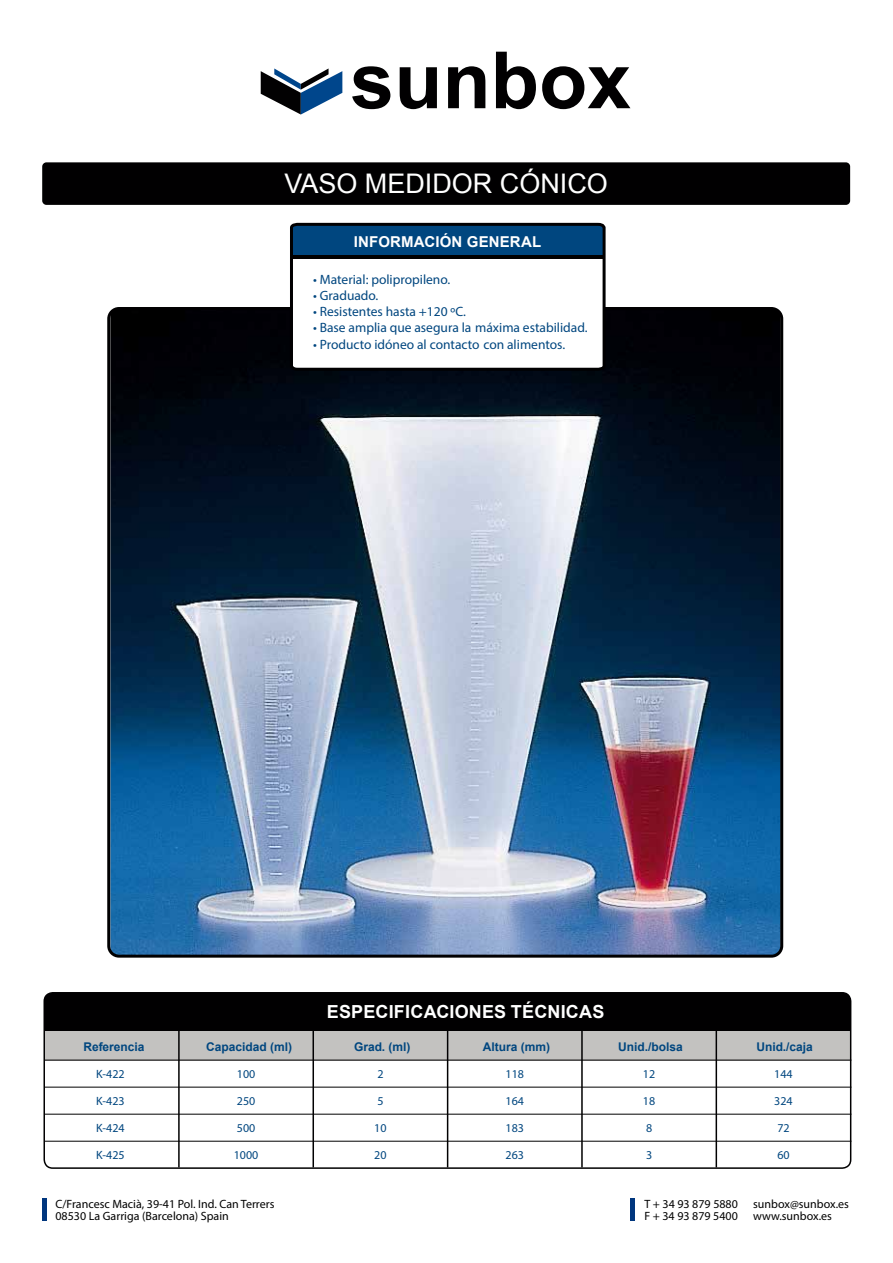
<style>
.page{position:relative;width:893px;height:1263px;background:#fff}
.page>*{position:absolute;margin:0;border:0;box-sizing:border-box;transform-origin:0 0}
.t1{font:700 79.05px "Arial";color:#010001}
.t2{font:27px "Arial";color:#fff}
.t3{font:700 18px "Arial";letter-spacing:.01em;color:#fff}
.t4{font:700 15px "Arial";letter-spacing:.01em;color:#fff}
.t5{font:13.5px "Myriad Pro";color:#00467f}
.t6{font:12px/12px "Myriad Pro";color:#010001}
.t7{font:12px "Myriad Pro";color:#00467f}
.t8{font:700 12px "Arial";color:#00467f}
</style>
<div class="page">
<div style="left:42px;top:162px;width:808px;height:43px;background:#010001;border-radius:4px"></div>
<div style="left:42px;top:1199px;width:5px;height:22px;background:#00367e"></div>
<hr style="left:630px;top:1199px;width:4px;height:22px;background:#00367e">
<svg style="left:261px;top:68px;width:81px;height:47px"></svg>
<img style="left:111px;top:309px;width:670px;height:645px">
<div style="left:107px;top:307px;width:676px;height:651px;border:3px solid #010001;border-radius:10px"></div>
<svg style="left:288px;top:222px;width:319px;height:150px"></svg>
<div style="left:44px;top:1031px;width:806px;height:29px;background:#c3c2c0"></div>
<div style="left:44px;top:993px;width:807px;height:38px;background:#010001"></div>
<div style="left:43px;top:992px;width:808px;height:177px;border:2px solid #010001;border-radius:9px"></div>
<hr style="left:44px;top:1060px;width:807px;height:1px;background:#010001">
<hr style="left:44px;top:1087px;width:807px;height:1px;background:#010001">
<hr style="left:44px;top:1114px;width:807px;height:1px;background:#010001">
<hr style="left:44px;top:1141px;width:807px;height:1px;background:#010001">
<hr style="left:178px;top:1029px;width:2px;height:138px;background:#010001">
<hr style="left:312px;top:1029px;width:2px;height:138px;background:#010001">
<hr style="left:581px;top:1029px;width:2px;height:138px;background:#010001">
<hr style="left:447px;top:1029px;width:1px;height:138px;background:#010001">
<hr style="left:716px;top:1029px;width:1px;height:138px;background:#010001">
<h1 class="t1" style="left:350px;top:28px;width:282px">sunbox</h1>
<h2 class="t2" style="left:284px;top:166px;width:325px">VASO MEDIDOR CÓNICO</h2>
<p class="t4" style="left:354px;top:232px;width:189px">INFORMACIÓN GENERAL</p>
<p class="t5" style="left:313px;top:271px;width:139px">• Material: polipropileno.</p>
<p class="t5" style="left:313px;top:287px;width:67px">• Graduado.</p>
<p class="t5" style="left:313px;top:303px;width:154px">• Resistentes hasta +120 ºC.</p>
<p class="t5" style="left:313px;top:320px;width:276px">• Base amplia que asegura la máxima estabilidad.</p>
<p class="t5" style="left:313px;top:336px;width:254px">• Producto idóneo al contacto con alimentos.</p>
<p class="t8" style="left:83px;top:1039px;width:63px">Referencia</p>
<p class="t7" style="left:96px;top:1067px;width:30px">K-422</p>
<p class="t7" style="left:96px;top:1094px;width:30px">K-423</p>
<p class="t7" style="left:96px;top:1121px;width:30px">K-424</p>
<p class="t7" style="left:96px;top:1148px;width:30px">K-425</p>
<p class="t8" style="left:206px;top:1039px;width:87px">Capacidad (ml)</p>
<p class="t7" style="left:237px;top:1067px;width:20px">100</p>
<p class="t7" style="left:237px;top:1094px;width:20px">250</p>
<p class="t7" style="left:237px;top:1121px;width:20px">500</p>
<p class="t7" style="left:234px;top:1148px;width:26px">1000</p>
<h3 class="t3" style="left:327px;top:1000px;width:279px">ESPECIFICACIONES TÉCNICAS</h3>
<p class="t8" style="left:354px;top:1039px;width:58px">Grad. (ml)</p>
<p class="t7" style="left:377px;top:1067px;width:8px">2</p>
<p class="t7" style="left:377px;top:1094px;width:8px">5</p>
<p class="t7" style="left:374px;top:1121px;width:14px">10</p>
<p class="t7" style="left:374px;top:1148px;width:14px">20</p>
<p class="t8" style="left:483px;top:1039px;width:69px">Altura (mm)</p>
<p class="t7" style="left:506px;top:1067px;width:20px">118</p>
<p class="t7" style="left:506px;top:1094px;width:20px">164</p>
<p class="t7" style="left:506px;top:1121px;width:20px">183</p>
<p class="t7" style="left:506px;top:1148px;width:20px">263</p>
<p class="t8" style="left:618px;top:1039px;width:66px">Unid./bolsa</p>
<p class="t7" style="left:643px;top:1067px;width:14px">12</p>
<p class="t7" style="left:643px;top:1094px;width:14px">18</p>
<p class="t7" style="left:646px;top:1121px;width:8px">8</p>
<p class="t7" style="left:646px;top:1148px;width:8px">3</p>
<p class="t8" style="left:756px;top:1039px;width:58px">Unid./caja</p>
<p class="t7" style="left:774px;top:1067px;width:20px">144</p>
<p class="t7" style="left:774px;top:1094px;width:20px">324</p>
<p class="t7" style="left:777px;top:1121px;width:14px">72</p>
<p class="t7" style="left:777px;top:1148px;width:14px">60</p>
<p class="t6" style="left:55px;top:1198px;width:221px">C/Francesc Macià, 39-41 Pol. Ind. Can Terrers<br>08530 La Garriga (Barcelona) Spain</p>
<p class="t6" style="left:644px;top:1198px;width:95px">T + 34 93 879 5880</p>
<p class="t6" style="left:753px;top:1198px;width:97px">sunbox@sunbox.es</p>
<p class="t6" style="left:644px;top:1210px;width:95px">F + 34 93 879 5400</p>
<p class="t6" style="left:753px;top:1210px;width:80px">www.sunbox.es</p>
</div>
